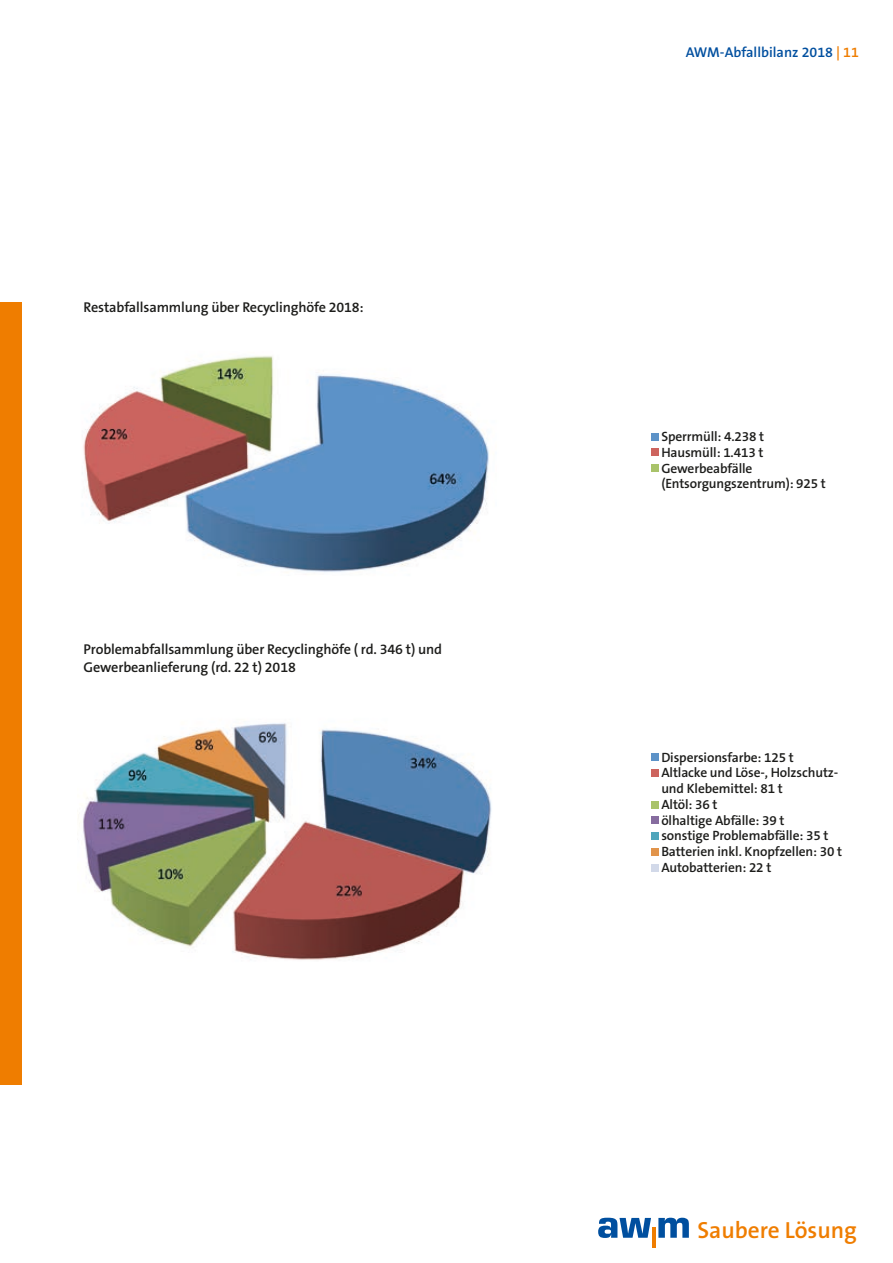
<style>
.page{position:relative;width:893px;height:1263px;background:#fff}
.page>*{position:absolute;margin:0;border:0;box-sizing:border-box;transform-origin:0 0}
.t1{font:600 23.4px "The Sans B6";color:#ef7d00}
.t2{font:600 14.25px/18px "The Sans B6";letter-spacing:-.01em;color:#1d1d1b}
.t3{font:600 14.25px "The Sans B6";color:#004f9f}
.t4{font:600 13.5px/15.8px "The Sans B6";letter-spacing:-.01em;color:#1d1d1b}
.s1{color:#ef7d00}
</style>
<div class="page">
<div style="left:0;top:302px;width:21px;height:782px;background:#ef7d00"></div>
<svg style="left:598px;top:1218px;width:53px;height:20px"></svg>
<svg style="left:658px;top:1218px;width:31px;height:20px"></svg>
<hr style="left:652px;top:1227px;width:3px;height:20px;background:#ef7d00">
<img style="left:79px;top:723px;width:413px;height:237px">
<img style="left:83px;top:356px;width:406px;height:216px">
<div style="left:651px;top:433px;width:8px;height:7px;background:#5d93c8"></div>
<div style="left:651px;top:449px;width:8px;height:7px;background:#cd645e"></div>
<div style="left:651px;top:465px;width:8px;height:7px;background:#a9c36a"></div>
<div style="left:651px;top:754px;width:8px;height:7px;background:#5d93c8"></div>
<div style="left:651px;top:769px;width:8px;height:8px;background:#cd645e"></div>
<div style="left:651px;top:801px;width:8px;height:7px;background:#a9c36a"></div>
<div style="left:651px;top:817px;width:8px;height:7px;background:#866c9f"></div>
<div style="left:651px;top:832px;width:8px;height:8px;background:#4fa5bb"></div>
<div style="left:651px;top:848px;width:8px;height:7px;background:#e1944b"></div>
<div style="left:651px;top:865px;width:8px;height:7px;background:#d2d9e9"></div>
<p class="t2" style="left:84px;top:299px;width:282px">Restabfallsammlung über Recyclinghöfe 2018:</p>
<p class="t2" style="left:84px;top:641px;width:360px">Problemabfallsammlung über Recyclinghöfe ( rd. 346 t) und<br>Gewerbeanlieferung (rd. 22 t) 2018</p>
<p class="t3" style="left:686px;top:45px;width:175px">AWM-Abfallbilanz 2018 <span class="s1">| 11</span></p>
<p class="t4" style="left:661px;top:429px;width:166px">Sperrmüll: 4.238 t<br>Hausmüll: 1.413 t<br>Gewerbeabfälle (Entsorgungszentrum): 925 t</p>
<p class="t4" style="left:661px;top:749px;width:182px">Dispersionsfarbe: 125 t<br>Altlacke und Löse-, Holzschutz&shy;und Klebemittel: 81 t<br>Altöl: 36 t<br>ölhaltige Abfälle: 39 t<br>sonstige Problemabfälle: 35 t<br>Batterien inkl. Knopfzellen: 30 t<br>Autobatterien: 22 t</p>
<h1 class="t1" style="left:697px;top:1217px;width:161px">Saubere Lösung</h1>
</div>
